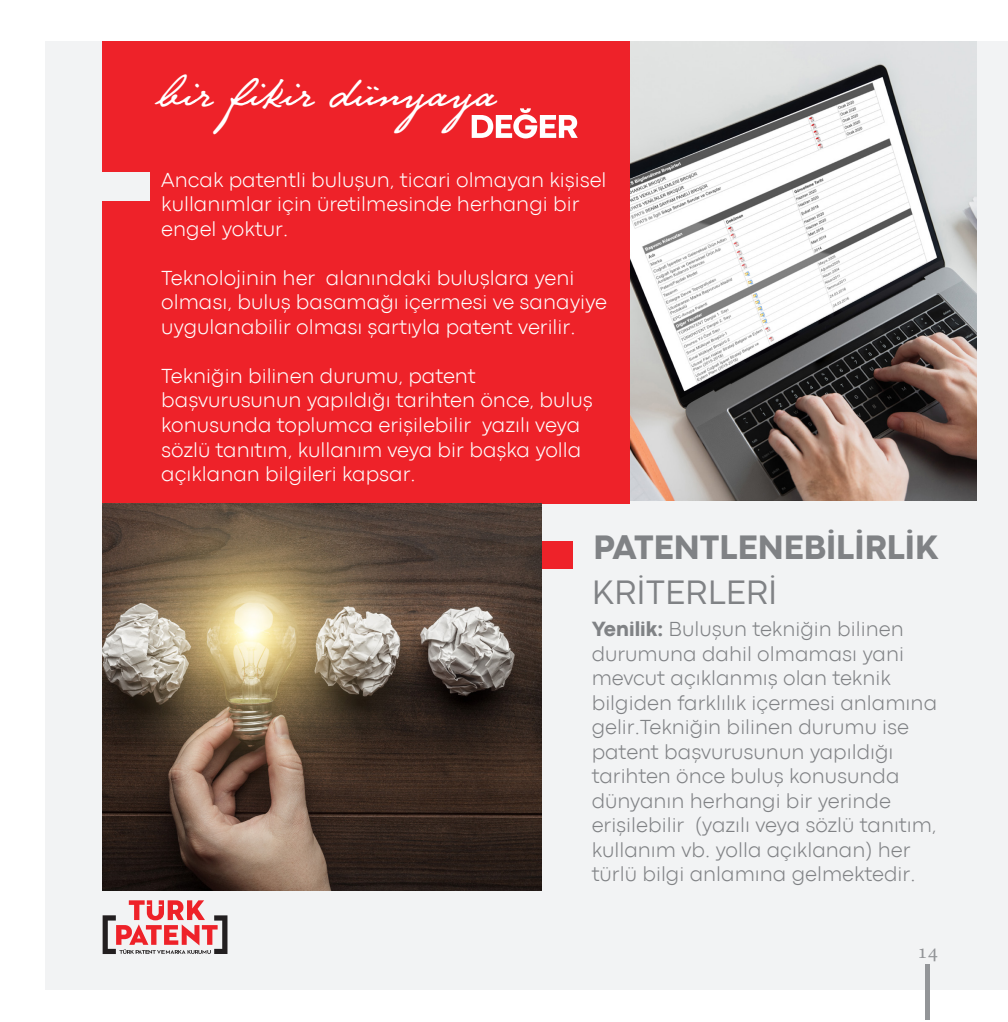
<style>
.page{position:relative;width:1008px;height:1022px;background:#fff}
.page>*{position:absolute;margin:0;border:0;box-sizing:border-box;transform-origin:0 0}
.t1{font:42.52px "Atatrk";color:#fff}
.t2{font:800 35px "Codec Pro";color:#808285}
.t3{font:35px "Codec Pro News";color:#808285}
.t4{font:300 21px/24.5px "Codec Pro";color:#fff}
.t5{font:300 21px/24.5px "Codec Pro";color:#808285}
.t6{font:21px "Minion Pro";color:#939598}
.s1{font-weight:800}
</style>
<div class="page">
<div style="left:45px;top:41px;width:962px;height:949px;background:#f2f3f4"></div>
<img style="left:630px;top:41px;width:346px;height:460px">
<div style="left:103px;top:41px;width:527px;height:463px;background:#ee2229"></div>
<div style="left:526px;top:542px;width:46px;height:27px;background:#ee2229"></div>
<img style="left:103px;top:504px;width:438px;height:386px">
<svg style="left:471px;top:108px;width:106px;height:30px"></svg>
<svg style="left:103px;top:900px;width:124px;height:54px"></svg>
<svg style="left:925px;top:965px;width:3px;height:55px"></svg>
<div style="left:103px;top:173px;width:47px;height:28px;background:#f2f3f4"></div>
<h1 class="t1" style="left:158px;top:67px;width:338px">bir fikir dünyaya</h1>
<p class="t4" style="left:161px;top:167px;width:446px">Ancak patentli buluşun, ticari olmayan kişisel kullanımlar için üretilmesinde herhangi bir engel yoktur.</p>
<p class="t4" style="left:161px;top:265px;width:447px">Teknolojinin her alanındaki buluşlara yeni olması, buluş basamağı içermesi ve sanayiye uygulanabilir olması şartıyla patent verilir.</p>
<p class="t4" style="left:161px;top:363px;width:433px">Tekniğin bilinen durumu, patent başvurusunun yapıldığı tarihten önce, buluş konusunda toplumca erişilebilir yazılı veya sözlü tanıtım, kullanım veya bir başka yolla açıklanan bilgileri kapsar.</p>
<p class="t2" style="left:593px;top:526px;width:346px">PATENTLENEBİLİRLİK</p>
<p class="t3" style="left:591px;top:571px;width:187px">KRİTERLERİ</p>
<p class="t5" style="left:591px;top:617px;width:347px"><span class="s1">Yenilik:</span> Buluşun tekniğin bilinen durumuna dahil olmaması yani mevcut açıklanmış olan teknik bilgiden farklılık içermesi anlamına gelir.Tekniğin bilinen durumu ise patent başvurusunun yapıldığı tarihten önce buluş konusunda dünyanın herhangi bir yerinde erişilebilir (yazılı veya sözlü tanıtım, kullanım vb. yolla açıklanan) her türlü bilgi anlamına gelmektedir.</p>
<p class="t6" style="left:917px;top:937px;width:22px">14</p>
</div>
